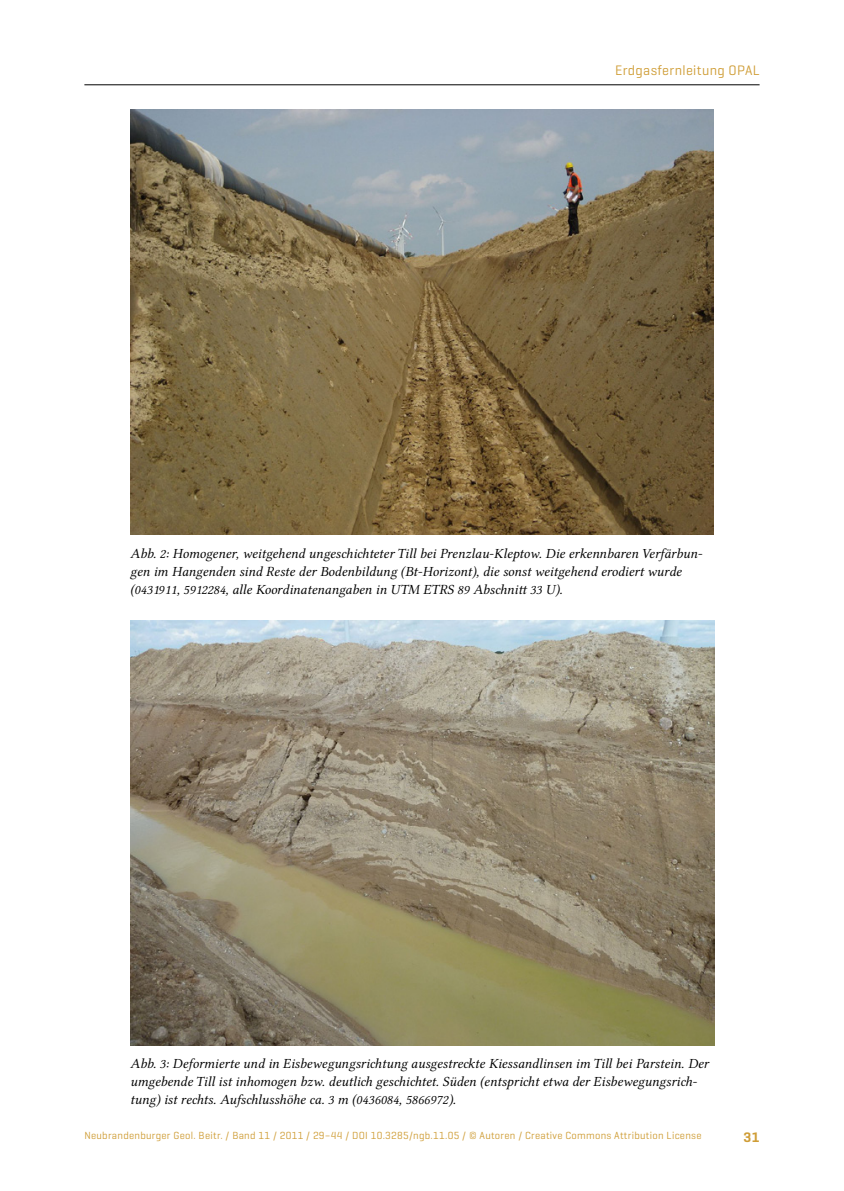
<style>
.page{position:relative;width:844px;height:1191px;background:#fff}
.page>*{position:absolute;margin:0;border:0;box-sizing:border-box;transform-origin:0 0}
.t1{font:14px/18.2px "Lin Libertine OI";color:#000}
.t2{font:14px "Geogrotesque";letter-spacing:.025em;color:#cf9d36}
.t3{font:600 14px "Geogrotesque";color:#cf9d36}
.t4{font:10.5px "Geogrotesque";letter-spacing:.025em;color:#cf9d36}
</style>
<div class="page">
<hr style="left:84px;top:84px;width:675px;height:1px;background:#000">
<img style="left:130px;top:109px;width:583px;height:426px">
<img style="left:130px;top:620px;width:584px;height:425px">
<p class="t2" style="left:615px;top:61px;width:146px">Erdgasfernleitung OPAL</p>
<p class="t1" style="left:130px;top:544px;width:573px">Abb. 2: Homogener, weitgehend ungeschichteter Till bei Prenzlau-Kleptow. Die erkennbaren Verfärbun&shy;gen im Hangenden sind Reste der Bodenbildung (Bt-Horizont), die sonst weitgehend erodiert wurde (0431911, 5912284, alle Koordinatenangaben in UTM ETRS 89 Abschnitt 33 U).</p>
<p class="t1" style="left:130px;top:1054px;width:580px">Abb. 3: Deformierte und in Eisbewegungsrichtung ausgestreckte Kiessandlinsen im Till bei Parstein. Der umgebende Till ist inhomogen bzw. deutlich geschichtet. Süden (entspricht etwa der Eisbewegungsrich&shy;tung) ist rechts. Aufschlusshöhe ca. 3 m (0436084, 5866972).</p>
<p class="t4" style="left:84px;top:1129px;width:618px">Neubrandenburger Geol. Beitr. / Band 11 / 2011 / 29–44 / DOI 10.3285/ngb.11.05 / © Autoren / Creative Commons Attribution License</p>
<p class="t3" style="left:743px;top:1128px;width:18px">31</p>
</div>
